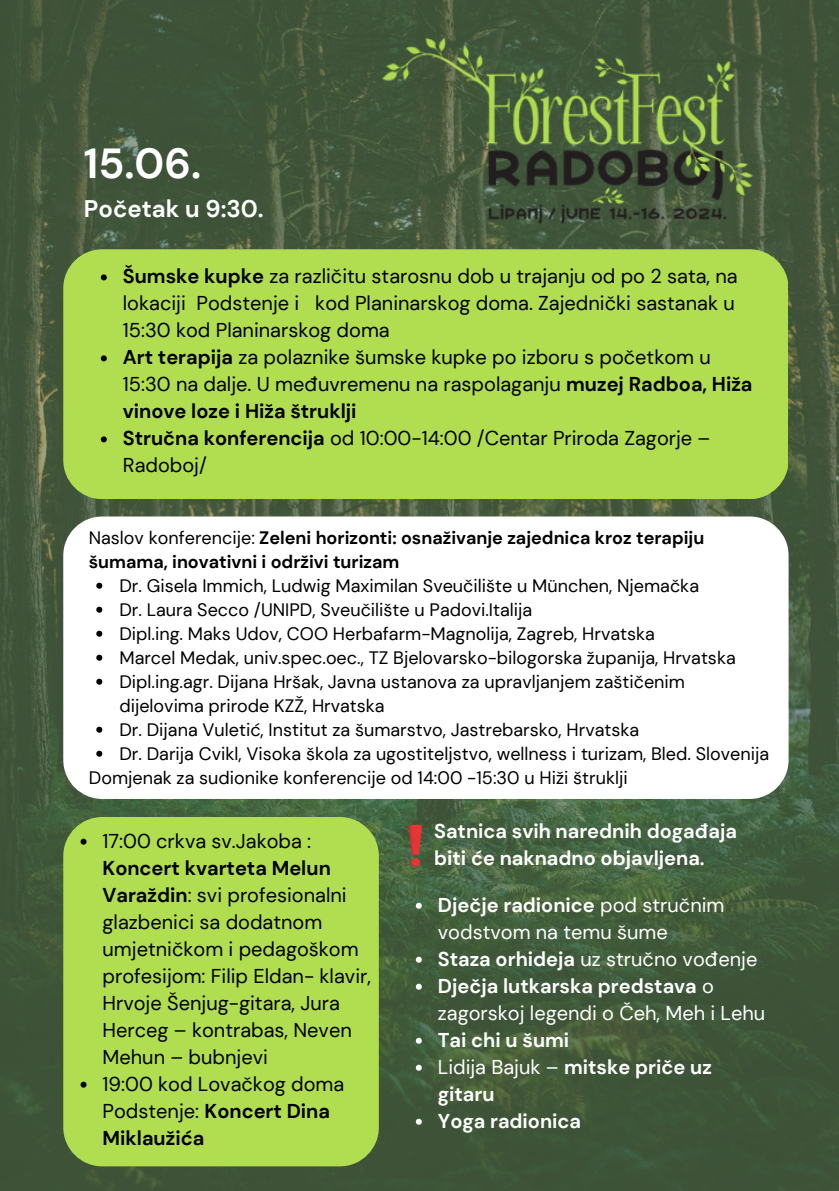
<style>
.page{position:relative;width:839px;height:1191px;background:#fff}
.page>*{position:absolute;margin:0;border:0;box-sizing:border-box;transform-origin:0 0}
.t1{font:700 42px "DM Sans";color:#fff}
.t2{font:700 24px "DM Sans";color:#fff}
.t3{font:20px/27px "DM Sans";color:#000}
.t4{font:20px/27px "DM Sans";color:#fff}
.t5{font:700 20px/27px "DM Sans";color:#fff}
.t6{font:18px/24px "DM Sans";color:#000}
.t7{font:700 18px/24px "DM Sans";color:#000}
.s1{font-weight:700}
.s2{font-weight:400}
</style>
<div class="page">
<img style="left:0;top:0;width:838px;height:1191px">
<div style="left:63px;top:516px;width:725px;height:283px;background:#fff;border-radius:39px"></div>
<svg style="left:96px;top:583px;width:6px;height:6px"></svg>
<svg style="left:96px;top:607px;width:6px;height:6px"></svg>
<svg style="left:96px;top:631px;width:6px;height:6px"></svg>
<svg style="left:96px;top:655px;width:6px;height:6px"></svg>
<svg style="left:96px;top:679px;width:6px;height:6px"></svg>
<svg style="left:96px;top:727px;width:6px;height:6px"></svg>
<svg style="left:96px;top:751px;width:6px;height:6px"></svg>
<div style="left:63px;top:249px;width:725px;height:250px;background:#b1dd50;border-radius:39px"></div>
<svg style="left:101px;top:274px;width:6px;height:6px"></svg>
<svg style="left:101px;top:355px;width:6px;height:6px"></svg>
<svg style="left:101px;top:436px;width:6px;height:6px"></svg>
<svg style="left:416px;top:903px;width:6px;height:6px"></svg>
<svg style="left:416px;top:957px;width:6px;height:6px"></svg>
<svg style="left:416px;top:984px;width:6px;height:6px"></svg>
<svg style="left:416px;top:1038px;width:6px;height:6px"></svg>
<svg style="left:416px;top:1065px;width:6px;height:6px"></svg>
<svg style="left:416px;top:1119px;width:6px;height:6px"></svg>
<svg style="left:408px;top:825px;width:14px;height:42px"></svg>
<div style="left:63px;top:817px;width:316px;height:349px;background:#b1dd50;border-radius:39px"></div>
<svg style="left:81px;top:839px;width:6px;height:6px"></svg>
<svg style="left:81px;top:1082px;width:6px;height:6px"></svg>
<img style="left:371px;top:32px;width:384px;height:192px">
<p class="t1" style="left:84px;top:137px;width:119px">15.06.</p>
<p class="t2" style="left:84px;top:193px;width:181px">Početak u 9:30.</p>
<p class="t3" style="left:123px;top:263px;width:616px"><span class="s1">Šumske kupke</span> za različitu starosnu dob u trajanju od po 2 sata, na lokaciji Podstenje i kod Planinarskog doma. Zajednički sastanak u<br>15:30 kod Planinarskog doma</p>
<p class="t3" style="left:123px;top:344px;width:631px"><span class="s1">Art terapija</span> za polaznike šumske kupke po izboru s početkom u<br>15:30 na dalje. U međuvremenu na raspolaganju <span class="s1">muzej Radboa, Hiža vinove loze i Hiža štruklji</span></p>
<p class="t3" style="left:123px;top:425px;width:589px"><span class="s1">Stručna konferencija</span> od 10:00-14:00 /Centar Priroda Zagorje –<br>Radoboj/</p>
<p class="t7" style="left:89px;top:526px;width:617px"><span class="s2">Naslov konferencije:</span> Zeleni horizonti: osnaživanje zajednica kroz terapiju šumama, inovativni i održivi turizam</p>
<h1 class="t6" style="left:119px;top:574px;width:581px">Dr. Gisela Immich, Ludwig Maximilan Sveučilište u München, Njemačka</h1>
<p class="t6" style="left:119px;top:598px;width:414px">Dr. Laura Secco /UNIPD, Sveučilište u Padovi.Italija</p>
<p class="t6" style="left:119px;top:622px;width:537px">Dipl.ing. Maks Udov, COO Herbafarm-Magnolija, Zagreb, Hrvatska</p>
<p class="t6" style="left:119px;top:646px;width:618px">Marcel Medak, univ.spec.oec., TZ Bjelovarsko-bilogorska županija, Hrvatska</p>
<p class="t6" style="left:119px;top:670px;width:567px">Dipl.ing.agr. Dijana Hršak, Javna ustanova za upravljanjem zaštičenim dijelovima prirode KZŽ, Hrvatska</p>
<p class="t6" style="left:119px;top:718px;width:521px">Dr. Dijana Vuletić, Institut za šumarstvo, Jastrebarsko, Hrvatska</p>
<p class="t6" style="left:119px;top:742px;width:651px">Dr. Darija Cvikl, Visoka škola za ugostiteljstvo, wellness i turizam, Bled. Slovenija</p>
<p class="t6" style="left:89px;top:766px;width:540px">Domjenak za sudionike konferencije od 14:00 -15:30 u Hiži štruklji</p>
<p class="t3" style="left:102px;top:827px;width:270px">17:00 crkva sv.Jakoba :<br><span class="s1">Koncert kvarteta Melun<br>Varaždin</span>: svi profesionalni glazbenici sa dodatnom umjetničkom i pedagoškom profesijom: Filip Eldan- klavir,<br>Hrvoje Šenjug-gitara, Jura<br>Herceg – kontrabas, Neven<br>Mehun – bubnjevi</p>
<p class="t3" style="left:102px;top:1070px;width:243px">19:00 kod Lovačkog doma<br>Podstenje: <span class="s1">Koncert Dina<br>Miklaužića</span></p>
<p class="t5" style="left:434px;top:817px;width:304px">Satnica svih narednih događaja biti će naknadno objavljena.</p>
<p class="t4" style="left:438px;top:891px;width:288px"><span class="s1">Dječje radionice</span> pod stručnim vodstvom na temu šume</p>
<p class="t4" style="left:438px;top:945px;width:321px"><span class="s1">Staza orhideja</span> uz stručno vođenje</p>
<p class="t4" style="left:438px;top:972px;width:329px"><span class="s1">Dječja lutkarska predstava</span> o zagorskoj legendi o Čeh, Meh i Lehu</p>
<h2 class="t5" style="left:438px;top:1026px;width:133px">Tai chi u šumi</h2>
<p class="t5" style="left:438px;top:1053px;width:275px"><span class="s2">Lidija Bajuk –</span> mitske priče uz gitaru</p>
<p class="t5" style="left:438px;top:1107px;width:145px">Yoga radionica</p>
</div>
